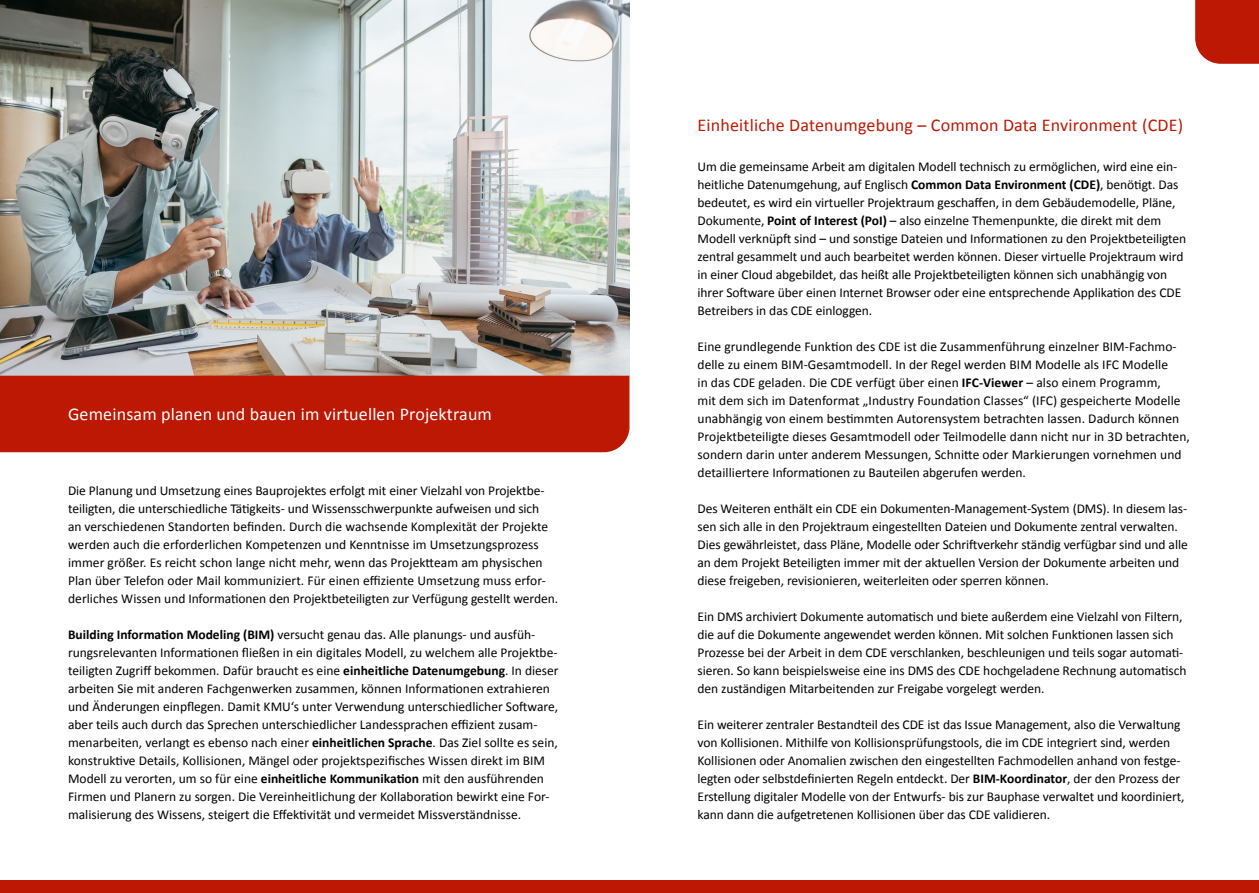
<style>
.page{position:relative;width:1259px;height:893px;background:#fff}
.page>*{position:absolute;margin:0;border:0;box-sizing:border-box;transform-origin:0 0}
.t1{font:18px "Calibri";letter-spacing:.01em;color:#bd1803}
.t2{font:18px "Calibri";letter-spacing:.01em;color:#fff}
.t3{font:13.5px/18px "Calibri";letter-spacing:-.005em;color:#000}
.s1{font-weight:700}
</style>
<div class="page">
<div style="left:0;top:880px;width:1259px;height:13px;background:#bd1803"></div>
<img style="left:0;top:0;width:629px;height:376px">
<div style="left:0;top:376px;width:629px;height:76px;background:#bd1803"></div>
<div style="left:1195px;top:0;width:64px;height:64px;background:#bd1803"></div>
<h1 class="t2" style="left:68px;top:402px;width:425px">Gemeinsam planen und bauen im virtuellen Projektraum</h1>
<p class="t3" style="left:68px;top:481px;width:491px">Die Planung und Umsetzung eines Bauprojektes erfolgt mit einer Vielzahl von Projektbe&shy;teiligten, die unterschiedliche Tätigkeits- und Wissensschwerpunkte aufweisen und sich<br>an verschiedenen Standorten befinden. Durch die wachsende Komplexität der Projekte werden auch die erforderlichen Kompetenzen und Kenntnisse im Umsetzungsprozess immer größer. Es reicht schon lange nicht mehr, wenn das Projektteam am physischen Plan über Telefon oder Mail kommuniziert. Für einen effiziente Umsetzung muss erfor&shy;derliches Wissen und Informationen den Projektbeteiligten zur Verfügung gestellt werden.</p>
<p class="t3" style="left:68px;top:625px;width:492px"><span class="s1">Building Information Modeling (BIM)</span> versucht genau das. Alle planungs- und ausfüh&shy;rungsrelevanten Informationen fließen in ein digitales Modell, zu welchem alle Projektbe&shy;teiligten Zugriff bekommen. Dafür braucht es eine <span class="s1">einheitliche Datenumgebung</span>. In dieser arbeiten Sie mit anderen Fachgenwerken zusammen, können Informationen extrahieren und Änderungen einpflegen. Damit KMU‘s unter Verwendung unterschiedlicher Software, aber teils auch durch das Sprechen unterschiedlicher Landessprachen effizient zusam&shy;menarbeiten, verlangt es ebenso nach einer <span class="s1">einheitlichen Sprache</span>. Das Ziel sollte es sein, konstruktive Details, Kollisionen, Mängel oder projektspezifisches Wissen direkt im BIM Modell zu verorten, um so für eine <span class="s1">einheitliche Kommunikation</span> mit den ausführenden Firmen und Planern zu sorgen. Die Vereinheitlichung der Kollaboration bewirkt eine For&shy;malisierung des Wissens, steigert die Effektivität und vermeidet Missverständnisse.</p>
<h1 class="t1" style="left:697px;top:112px;width:487px">Einheitliche Datenumgebung – Common Data Environment (CDE)</h1>
<p class="t3" style="left:697px;top:157px;width:490px">Um die gemeinsame Arbeit am digitalen Modell technisch zu ermöglichen, wird eine ein&shy;heitliche Datenumgehung, auf Englisch <span class="s1">Common Data Environment (CDE)</span>, benötigt. Das bedeutet, es wird ein virtueller Projektraum geschaffen, in dem Gebäudemodelle, Pläne, Dokumente, <span class="s1">Point of Interest (PoI)</span> – also einzelne Themenpunkte, die direkt mit dem Modell verknüpft sind – und sonstige Dateien und Informationen zu den Projektbeteiligten zentral gesammelt und auch bearbeitet werden können. Dieser virtuelle Projektraum wird in einer Cloud abgebildet, das heißt alle Projektbeteiligten können sich unabhängig von ihrer Software über einen Internet Browser oder eine entsprechende Applikation des CDE Betreibers in das CDE einloggen.</p>
<p class="t3" style="left:697px;top:337px;width:494px">Eine grundlegende Funktion des CDE ist die Zusammenführung einzelner BIM-Fachmo&shy;delle zu einem BIM-Gesamtmodell. In der Regel werden BIM Modelle als IFC Modelle<br>in das CDE geladen. Die CDE verfügt über einen <span class="s1">IFC-Viewer</span> – also einem Programm,<br>mit dem sich im Datenformat „Industry Foundation Classes“ (IFC) gespeicherte Modelle unabhängig von einem bestimmten Autorensystem betrachten lassen. Dadurch können Projektbeteiligte dieses Gesamtmodell oder Teilmodelle dann nicht nur in 3D betrachten, sondern darin unter anderem Messungen, Schnitte oder Markierungen vornehmen und detailliertere Informationen zu Bauteilen abgerufen werden.</p>
<p class="t3" style="left:697px;top:499px;width:492px">Des Weiteren enthält ein CDE ein Dokumenten-Management-System (DMS). In diesem las&shy;sen sich alle in den Projektraum eingestellten Dateien und Dokumente zentral verwalten.<br>Dies gewährleistet, dass Pläne, Modelle oder Schriftverkehr ständig verfügbar sind und alle an dem Projekt Beteiligten immer mit der aktuellen Version der Dokumente arbeiten und diese freigeben, revisionieren, weiterleiten oder sperren können.</p>
<p class="t3" style="left:697px;top:607px;width:490px">Ein DMS archiviert Dokumente automatisch und biete außerdem eine Vielzahl von Filtern, die auf die Dokumente angewendet werden können. Mit solchen Funktionen lassen sich Prozesse bei der Arbeit in dem CDE verschlanken, beschleunigen und teils sogar automati&shy;sieren. So kann beispielsweise eine ins DMS des CDE hochgeladene Rechnung automatisch den zuständigen Mitarbeitenden zur Freigabe vorgelegt werden.</p>
<p class="t3" style="left:697px;top:715px;width:488px">Ein weiterer zentraler Bestandteil des CDE ist das Issue Management, also die Verwaltung von Kollisionen. Mithilfe von Kollisionsprüfungstools, die im CDE integriert sind, werden Kollisionen oder Anomalien zwischen den eingestellten Fachmodellen anhand von festge&shy;legten oder selbstdefinierten Regeln entdeckt. Der <span class="s1">BIM-Koordinator</span>, der den Prozess der Erstellung digitaler Modelle von der Entwurfs- bis zur Bauphase verwaltet und koordiniert, kann dann die aufgetretenen Kollisionen über das CDE validieren.</p>
</div>
